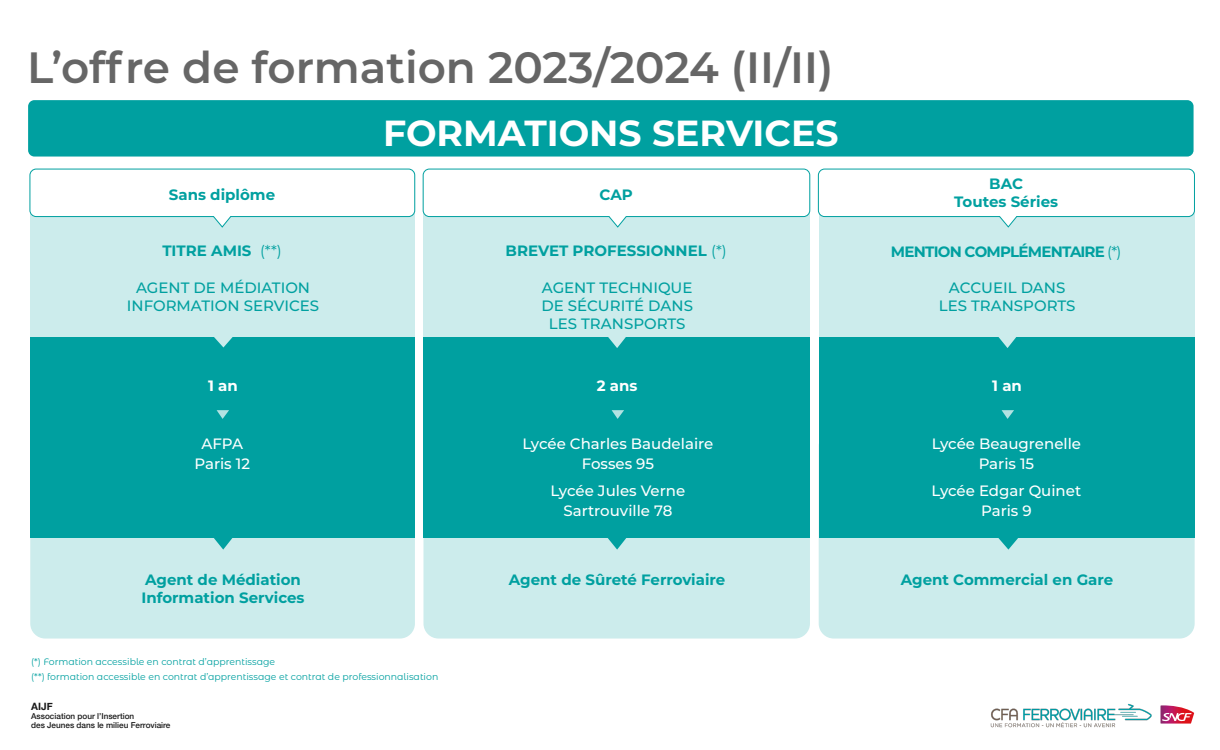
<style>
.page{position:relative;width:1220px;height:750px;background:#fff}
.page>*{position:absolute;margin:0;border:0;box-sizing:border-box;transform-origin:0 0}
.t1{font:600 43.75px "Montserrat";color:#666}
.t2{font:700 36.25px "Montserrat";color:#fff}
.t3{font:700 15px/18px "Montserrat";color:#00a0a0}
.t4{font:500 15px/20px "Montserrat";color:#fff;text-align:center}
.t5{font:500 15px/18px "Montserrat";color:#00a0a0;text-align:center}
.t6{font:700 15px "Montserrat";letter-spacing:-.05em;color:#00a0a0}
.t7{font:700 15px "Montserrat";color:#fff}
.t8{font:700 10.12px "Helvetica Neue";color:#1a1a1a}
.t9{font:9.38px/15px "Montserrat Alternates";color:#00a0a0}
.t10{font:500 8.12px/8.9px "Helvetica Neue";color:#1a1a1a}
.s1{font-weight:400}
</style>
<div class="page">
<div style="left:28px;top:100px;width:1165px;height:57px;background:#00a0a0;border-radius:6px"></div>
<div style="left:30px;top:172px;width:385px;height:165px;background:#ccecec"></div>
<div style="left:30px;top:431px;width:385px;height:208px;background:#ccecec;border-radius:15px"></div>
<div style="left:30px;top:337px;width:385px;height:201px;background:#00a0a0"></div>
<div style="left:30px;top:169px;width:385px;height:48px;background:#fff;border-radius:6px"></div>
<div style="left:30px;top:169px;width:385px;height:48px;border:1px solid #00a0a0;border-radius:6px"></div>
<svg style="left:211px;top:216px;width:22px;height:12px"></svg>
<svg style="left:214px;top:337px;width:19px;height:10px"></svg>
<svg style="left:214px;top:538px;width:19px;height:12px"></svg>
<svg style="left:217px;top:410px;width:12px;height:9px"></svg>
<div style="left:423px;top:175px;width:387px;height:162px;background:#ccecec"></div>
<div style="left:423px;top:431px;width:387px;height:208px;background:#ccecec;border-radius:15px"></div>
<div style="left:423px;top:337px;width:387px;height:201px;background:#00a0a0"></div>
<div style="left:423px;top:169px;width:386px;height:48px;background:#fff;border-radius:6px"></div>
<div style="left:423px;top:169px;width:387px;height:48px;border:1px solid #00a0a0;border-radius:6px"></div>
<svg style="left:607px;top:216px;width:21px;height:12px"></svg>
<svg style="left:608px;top:337px;width:18px;height:11px"></svg>
<svg style="left:608px;top:538px;width:19px;height:12px"></svg>
<svg style="left:611px;top:410px;width:13px;height:9px"></svg>
<div style="left:819px;top:172px;width:375px;height:165px;background:#ccecec"></div>
<div style="left:818px;top:431px;width:376px;height:208px;background:#ccecec;border-radius:15px"></div>
<div style="left:818px;top:337px;width:376px;height:201px;background:#00a0a0"></div>
<div style="left:818px;top:169px;width:376px;height:48px;background:#fff;border-radius:6px"></div>
<div style="left:818px;top:169px;width:376px;height:48px;border:1px solid #00a0a0;border-radius:6px"></div>
<svg style="left:997px;top:216px;width:21px;height:12px"></svg>
<svg style="left:998px;top:337px;width:19px;height:11px"></svg>
<svg style="left:998px;top:538px;width:20px;height:12px"></svg>
<svg style="left:1001px;top:410px;width:13px;height:9px"></svg>
<div style="left:990px;top:211px;width:41px;height:5px;background:#fff"></div>
<div style="left:597px;top:211px;width:41px;height:5px;background:#fff"></div>
<div style="left:202px;top:211px;width:42px;height:5px;background:#fff"></div>
<img style="left:990px;top:703px;width:162px;height:25px">
<svg style="left:1160px;top:705px;width:34px;height:19px"></svg>
<h1 class="t1" style="left:27px;top:37px;width:807px">L’offre de formation 2023/2024 (II/II)</h1>
<h2 class="t2" style="left:383px;top:107px;width:457px">FORMATIONS SERVICES</h2>
<p class="t3" style="left:169px;top:185px;width:108px">Sans diplôme</p>
<p class="t3" style="left:599px;top:185px;width:35px">CAP</p>
<p class="t3" style="left:162px;top:241px;width:121px">TITRE AMIS <span class="s1">(**)</span></p>
<p class="t5" style="left:127px;top:278px;width:194px">AGENT DE MÉDIATION<br>INFORMATION SERVICES</p>
<p class="t3" style="left:505px;top:241px;width:223px">BREVET PROFESSIONNEL <span class="s1">(*)</span></p>
<p class="t5" style="left:541px;top:278px;width:153px">AGENT TECHNIQUE<br>DE SÉCURITÉ DANS<br>LES TRANSPORTS</p>
<p class="t7" style="left:208px;top:375px;width:31px">1 an</p>
<p class="t7" style="left:597px;top:375px;width:42px">2 ans</p>
<p class="t4" style="left:194px;top:434px;width:57px">AFPA<br>Paris 12</p>
<p class="t4" style="left:522px;top:434px;width:192px">Lycée Charles Baudelaire<br>Fosses 95</p>
<p class="t4" style="left:550px;top:480px;width:136px">Lycée Jules Verne<br>Sartrouville 78</p>
<p class="t3" style="left:141px;top:570px;width:165px">Agent de Médiation<br>Information Services</p>
<p class="t3" style="left:509px;top:570px;width:218px">Agent de Sûreté Ferroviaire</p>
<p class="t9" style="left:31px;top:654px;width:409px">(*) Formation accessible en contrat d’apprentissage<br>(**) formation accessible en contrat d’apprentissage et contrat de professionnalisation</p>
<p class="t8" style="left:31px;top:698px;width:23px">AIJF</p>
<p class="t10" style="left:31px;top:711px;width:141px">Association pour l’Insertion<br>des Jeunes dans le milieu Ferroviaire</p>
<p class="t3" style="left:954px;top:174px;width:105px;text-align:center">BAC<br>Toutes Séries</p>
<p class="t6" style="left:891px;top:240px;width:232px">MENTION COMPLÉMENTAIRE <span class="s1">(*)</span></p>
<p class="t5" style="left:938px;top:278px;width:138px">ACCUEIL DANS<br>LES TRANSPORTS</p>
<p class="t7" style="left:992px;top:375px;width:31px">1 an</p>
<p class="t4" style="left:931px;top:434px;width:151px">Lycée Beaugrenelle<br>Paris 15</p>
<p class="t4" style="left:931px;top:480px;width:151px">Lycée Edgar Quinet<br>Paris 9</p>
<p class="t3" style="left:900px;top:570px;width:214px">Agent Commercial en Gare</p>
</div>
